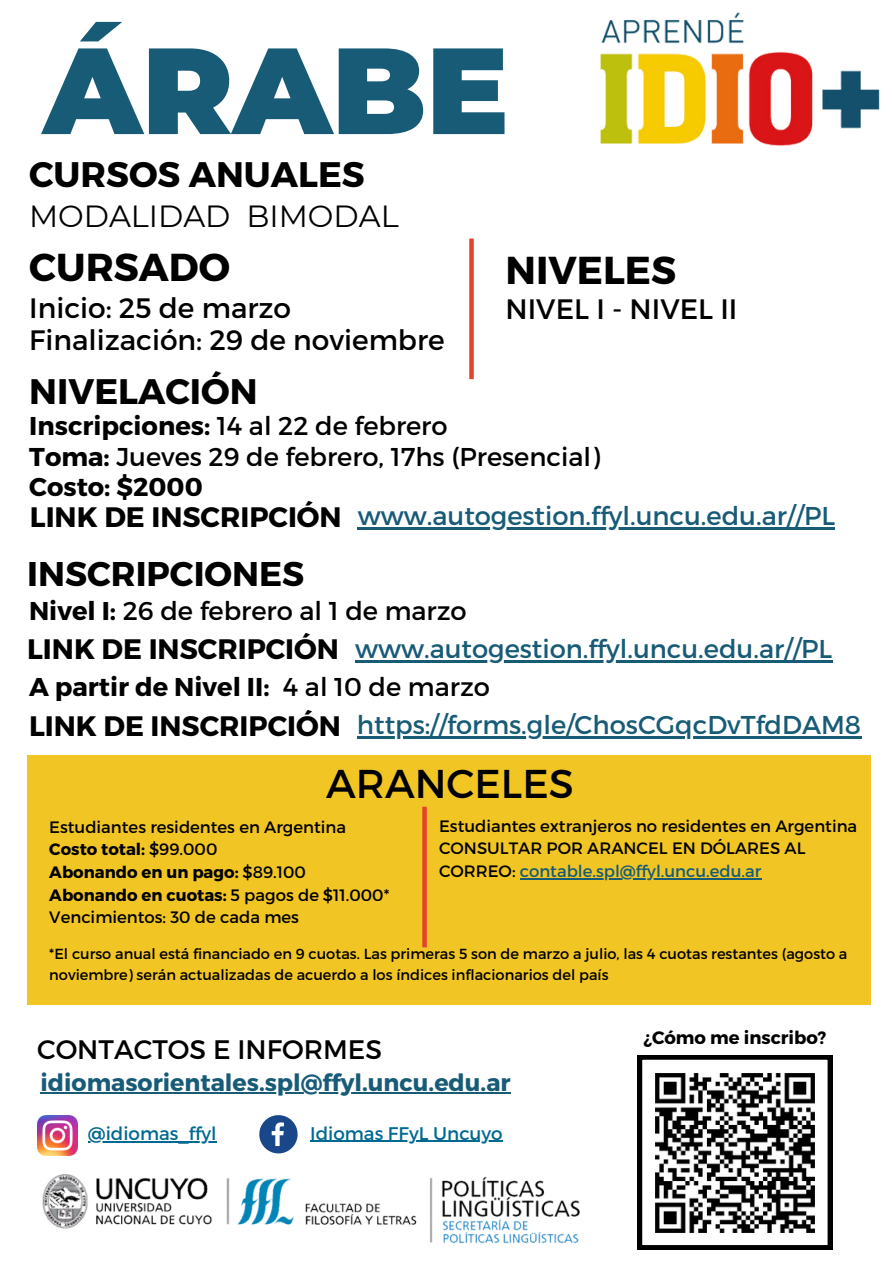
<style>
.page{position:relative;width:893px;height:1264px;background:#fff}
.page>*{position:absolute;margin:0;border:0;box-sizing:border-box;transform-origin:0 0}
.t1{font:900 122.25px "Montserrat";color:#175b77}
.t2{font:40.2px "Montserrat";color:#000}
.t3{font:700 38.85px "Montserrat";color:#000}
.t4{font:700 35.4px "Montserrat";color:#000}
.t5{font:700 34.35px "Montserrat";color:#000}
.t6{font:30.6px "Montserrat";color:#000}
.t7{font:700 28.2px "Montserrat";color:#000}
.t8{font:28.05px "Montserrat";color:#000}
.t9{font:26.7px "Montserrat";color:#000}
.t10{font:25.8px "Montserrat";color:#175b77}
.t11{font:25.8px "Montserrat";color:#000}
.t12{font:700 25.8px "Montserrat";color:#000}
.t13{font:700 23.7px "Montserrat";color:#175b77}
.t14{font:18.3px "Montserrat";color:#006991}
.t15{font:700 18px "Montserrat";color:#000}
.t16{font:16.5px/22.5px "Montserrat";color:#000}
.t17{font:700 16.5px "Montserrat";color:#000}
.t18{font:14.55px/20.1px "Montserrat";color:#000}
.s1{font-weight:700}
.s2{font-weight:400}
.s3{color:#175b77}
</style>
<div class="page">
<img style="left:42px;top:1174px;width:538px;height:70px">
<img style="left:600px;top:12px;width:280px;height:134px">
<hr style="left:355px;top:660px;width:477px;height:2px;background:#175b77">
<img style="left:37px;top:1115px;width:41px;height:40px">
<svg style="left:259px;top:1115px;width:38px;height:38px"></svg>
<hr style="left:88px;top:1141px;width:128px;height:1px;background:#006991">
<hr style="left:310px;top:1140px;width:192px;height:1px;background:#006991">
<svg style="left:637px;top:1055px;width:195px;height:194px"></svg>
<img style="left:647px;top:1067px;width:175px;height:170px">
<svg style="left:469px;top:238px;width:4px;height:141px"></svg>
<hr style="left:357px;top:736px;width:504px;height:2px;background:#175b77">
<hr style="left:41px;top:1092px;width:469px;height:1px;background:#175b77">
<hr style="left:358px;top:527px;width:477px;height:2px;background:#175b77">
<div style="left:27px;top:755px;width:843px;height:249px;background:#f1c523"></div>
<div style="left:422px;top:806px;width:5px;height:141px;background:#e2432f"></div>
<hr style="left:519px;top:878px;width:242px;height:1px;background:#175b77">
<p class="t1" style="left:43px;top:16px;width:467px">ÁRABE</p>
<h4 class="t4" style="left:29px;top:151px;width:337px">CURSOS ANUALES</h4>
<h6 class="t6" style="left:29px;top:197px;width:371px">MODALIDAD BIMODAL</h6>
<p class="t3" style="left:29px;top:241px;width:202px">CURSADO</p>
<p class="t8" style="left:29px;top:290px;width:263px">Inicio: 25 de marzo</p>
<p class="t8" style="left:29px;top:321px;width:417px">Finalización: 29 de noviembre</p>
<p class="t3" style="left:505px;top:245px;width:172px">NIVELES</p>
<p class="t8" style="left:505px;top:290px;width:233px">NIVEL I - NIVEL II</p>
<p class="t4" style="left:29px;top:368px;width:230px">NIVELACIÓN</p>
<h3 class="t11" style="left:29px;top:409px;width:419px"><span class="s1">Inscripciones:</span> 14 al 22 de febrero</h3>
<p class="t11" style="left:29px;top:440px;width:572px"><span class="s1">Toma:</span> Jueves 29 de febrero, 17hs (Presencial)</p>
<p class="t12" style="left:29px;top:470px;width:175px">Costo: $2000</p>
<p class="t7" style="left:30px;top:498px;width:313px">LINK DE INSCRIPCIÓN</p>
<p class="t10" style="left:358px;top:499px;width:478px">www.autogestion.ffyl.uncu.edu.ar//PL</p>
<h2 class="t5" style="left:27px;top:551px;width:279px">INSCRIPCIONES</h2>
<h2 class="t11" style="left:29px;top:594px;width:439px"><span class="s1">Nivel I:</span> 26 de febrero al 1 de marzo</h2>
<h6 class="t7" style="left:27px;top:631px;width:313px">LINK DE INSCRIPCIÓN</h6>
<h4 class="t10" style="left:355px;top:631px;width:478px">www.autogestion.ffyl.uncu.edu.ar//PL</h4>
<p class="t12" style="left:29px;top:669px;width:462px">A partir de Nivel II: <span class="s2">4 al 10 de marzo</span></p>
<h5 class="t7" style="left:29px;top:707px;width:313px">LINK DE INSCRIPCIÓN</h5>
<p class="t10" style="left:357px;top:708px;width:505px">https://forms.gle/ChosCGqcDvTfdDAM8</p>
<p class="t2" style="left:326px;top:758px;width:249px">ARANCELES</p>
<p class="t16" style="left:49px;top:814px;width:298px">Estudiantes residentes en Argentina</p>
<p class="t17" style="left:49px;top:838px;width:170px">Costo total: <span class="s2">$99.000</span></p>
<p class="t17" style="left:49px;top:861px;width:258px">Abonando en un pago: <span class="s2">$89.100</span></p>
<p class="t17" style="left:49px;top:884px;width:341px">Abonando en cuotas: <span class="s2">5 pagos de $11.000*</span></p>
<p class="t16" style="left:49px;top:905px;width:251px">Vencimientos: 30 de cada mes</p>
<p class="t18" style="left:49px;top:943px;width:799px">*El curso anual está financiado en 9 cuotas. Las primeras 5 son de marzo a julio, las 4 cuotas restantes (agosto a noviembre) serán actualizadas de acuerdo a los índices inflacionarios del país</p>
<p class="t16" style="left:439px;top:814px;width:419px">Estudiantes extranjeros no residentes en Argentina</p>
<p class="t16" style="left:439px;top:836px;width:368px">CONSULTAR POR ARANCEL EN DÓLARES AL<br>CORREO: <span class="s3">contable.spl@ffyl.uncu.edu.ar</span></p>
<p class="t9" style="left:37px;top:1031px;width:346px">CONTACTOS E INFORMES</p>
<h5 class="t13" style="left:41px;top:1067px;width:471px">idiomasorientales.spl@ffyl.uncu.edu.ar</h5>
<p class="t14" style="left:88px;top:1122px;width:130px">@idiomas_ffyl</p>
<p class="t14" style="left:310px;top:1121px;width:194px">Idiomas FFyL Uncuyo</p>
<p class="t15" style="left:643px;top:1025px;width:184px">¿Cómo me inscribo?</p>
</div>
